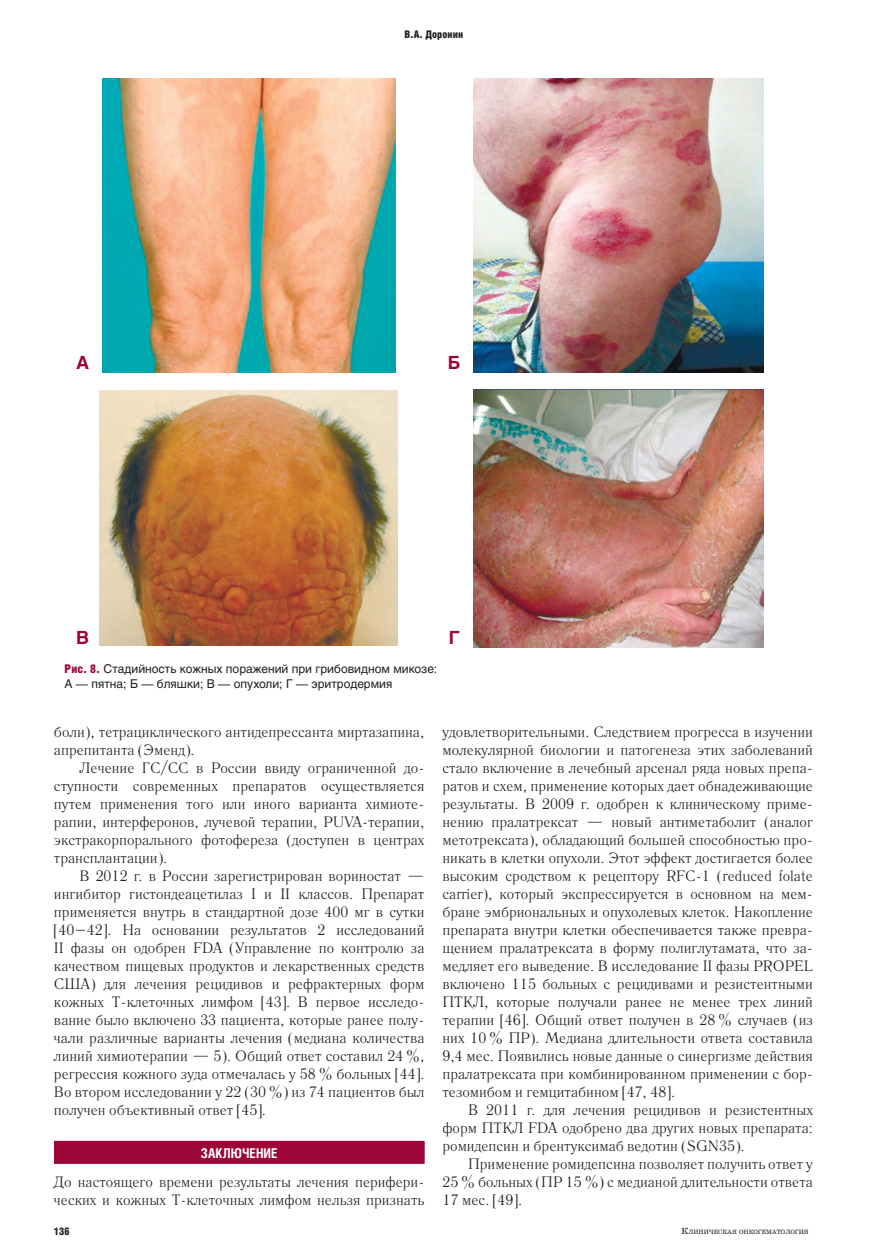
<style>
.page{position:relative;width:881px;height:1256px;background:#fff}
.page>*{position:absolute;margin:0;border:0;box-sizing:border-box;transform-origin:0 0}
.t1{font:700 18px "Helios";color:#9d053a}
.t2{font:15px/18px "Literaturnaya C";color:#231f20;text-align:justify}
.t3{font:700 13.5px "Helios Cond";letter-spacing:.005em;color:#fff}
.t4{font:12px/15px "Helios";color:#231f20}
.t5{font:900 10.5px "Helios Cond";letter-spacing:.005em;color:#231f20}
.t6{font:6.3px "School";color:#231f20}
.s1{font-family:"Helios Cond";font-weight:900;color:#9d053a}
.s2{font-size:9px}
</style>
<div class="page">
<div style="left:54px;top:1140px;width:370px;height:23px;background:#9d053a"></div>
<img style="left:103px;top:78px;width:292px;height:294px">
<img style="left:473px;top:78px;width:290px;height:294px">
<img style="left:100px;top:390px;width:298px;height:255px">
<img style="left:473px;top:389px;width:290px;height:258px">
<p class="t5" style="left:404px;top:31px;width:60px">В.А. Доронин</p>
<p class="t1" style="left:76px;top:356px;width:15px">А</p>
<p class="t1" style="left:448px;top:356px;width:14px">Б</p>
<p class="t1" style="left:76px;top:630px;width:14px">В</p>
<p class="t1" style="left:448px;top:630px;width:13px">Г</p>
<p class="t4" style="left:64px;top:662px;width:374px"><span class="s1">Рис. 8.</span> Стадийность кожных поражений при грибовидном микозе:<br>А — пятна; Б — бляшки; В — опухоли; Г — эритродермия</p>
<p class="t2" style="left:54px;top:724px;width:372px">боли), тетрациклического антидепрессанта миртазапина, апрепитанта (Эменд).</p>
<p class="t2" style="left:54px;top:760px;width:372px;text-indent:26px">Лечение ГС/СС в России ввиду ограниченной до&shy;ступности современных препаратов осуществляется путем применения того или иного варианта химиоте&shy;рапии, интерферонов, лучевой терапии, PUVA-терапии, экстракорпорального фотофереза (доступен в центрах трансплантации).</p>
<p class="t2" style="left:54px;top:868px;width:372px;text-indent:26px">В 2012 г. в России зарегистрирован вориностат — ингибитор гистондеацетилаз I и II классов. Препарат применяется внутрь в стандартной дозе 400 мг в сутки [40–42]. На основании результатов 2 исследований II фазы он одобрен FDA (Управление по контролю за качеством пищевых продуктов и лекарственных средств США) для лечения рецидивов и рефрактерных форм кожных Т-клеточных лимфом [43]. В первое исследо&shy;вание было включено 33 пациента, которые ранее полу&shy;чали различные варианты лечения (медиана количества линий химиотерапии — 5). Общий ответ составил 24 %, регрессия кожного зуда отмечалась у 58 % больных [44].<br>Во втором исследовании у 22 (30 %) из 74 пациентов был получен объективный ответ [45].</p>
<p class="t3" style="left:201px;top:1148px;width:78px">ЗАКЛЮЧЕНИЕ</p>
<p class="t2" style="left:54px;top:1174px;width:372px">До настоящего времени результаты лечения перифери&shy;ческих и кожных Т-клеточных лимфом нельзя признать</p>
<p class="t5" style="left:54px;top:1227px;width:17px">136</p>
<p class="t2" style="left:442px;top:724px;width:372px">удовлетворительными. Следствием прогресса в изучении молекулярной биологии и патогенеза этих заболеваний стало включение в лечебный арсенал ряда новых препа&shy;ратов и схем, применение которых дает обнадеживающие результаты. В 2009 г. одобрен к клиническому приме&shy;нению пралатрексат — новый антиметаболит (аналог метотрексата), обладающий большей способностью про&shy;никать в клетки опухоли. Этот эффект достигается более высоким сродством к рецептору RFC-1 (reduced folate carrier), который экспрессируется в основном на мем&shy;бране эмбриональных и опухолевых клеток. Накопление препарата внутри клетки обеспечивается также превра&shy;щением пралатрексата в форму полиглутамата, что за&shy;медляет его выведение. В исследование II фазы PROPEL включено 115 больных с рецидивами и резистентными ПТКЛ, которые получали ранее не менее трех линий терапии [46]. Общий ответ получен в 28 % случаев (из них 10 % ПР). Медиана длительности ответа составила 9,4 мес. Появились новые данные о синергизме действия пралатрексата при комбинированном применении с бор&shy;тезомибом и гемцитабином [47, 48].</p>
<p class="t2" style="left:442px;top:1102px;width:372px;text-indent:26px">В 2011 г. для лечения рецидивов и резистентных форм ПТКЛ FDA одобрено два других новых препарата: ромидепсин и брентуксимаб ведотин (SGN35).</p>
<p class="t2" style="left:442px;top:1156px;width:372px;text-indent:26px">Применение ромидепсина позволяет получить ответ у 25 % больных (ПР 15 %) с медианой длительности ответа 17 мес. [49].</p>
<p class="t6" style="left:681px;top:1227px;width:129px"><span class="s2">К</span>ЛИНИЧЕСКАЯ ОНКОГЕМАТОЛОГИЯ</p>
</div>
